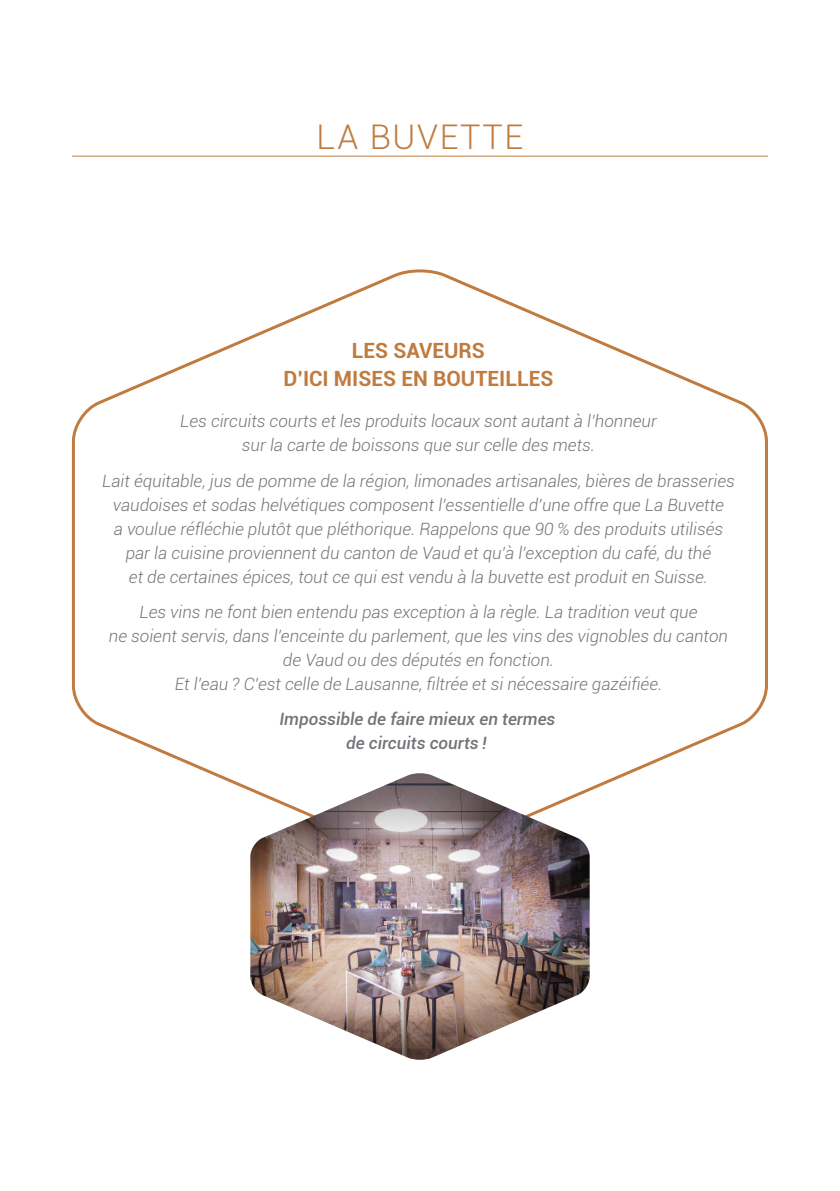
<style>
.page{position:relative;width:840px;height:1191px;background:#fff}
.page>*{position:absolute;margin:0;border:0;box-sizing:border-box;transform-origin:0 0}
.rubrique{font:300 34px "Roboto";letter-spacing:.05em;color:#c07b3f}
.t1{font:700 21px/28px "Roboto";color:#c07b3f;text-align:center}
.txt_intro{font:italic 300 17px/24px "Roboto";color:#747379;text-align:center}
.txt_intro-2{font:italic 500 17px/24px "Roboto";color:#747379;text-align:center}
</style>
<div class="page">
<svg style="left:71px;top:269px;width:697px;height:590px"></svg>
<hr style="left:72px;top:156px;width:695px;height:1px;background:#c07b3f">
<img style="left:250px;top:773px;width:339px;height:286px">
<p class="rubrique" style="left:316px;top:113px;width:208px">LA BUVETTE</p>
<p class="t1" style="left:283px;top:336px;width:271px">LES SAVEURS<br>D’ICI MISES EN BOUTEILLES</p>
<p class="txt_intro" style="left:180px;top:408px;width:478px">Les circuits courts et les produits locaux sont autant à l’honneur sur la carte de boissons que sur celle des mets.</p>
<p class="txt_intro" style="left:102px;top:468px;width:634px">Lait équitable, jus de pomme de la région, limonades artisanales, bières de brasseries vaudoises et sodas helvétiques composent l’essentielle d’une offre que La Buvette<br>a voulue réfléchie plutôt que pléthorique. Rappelons que 90 % des produits utilisés par la cuisine proviennent du canton de Vaud et qu’à l’exception du café, du thé<br>et de certaines épices, tout ce qui est vendu à la buvette est produit en Suisse.</p>
<p class="txt_intro" style="left:109px;top:599px;width:620px">Les vins ne font bien entendu pas exception à la règle. La tradition veut que<br>ne soient servis, dans l’enceinte du parlement, que les vins des vignobles du canton de Vaud ou des députés en fonction.<br>Et l’eau ? C’est celle de Lausanne, filtrée et si nécessaire gazéifiée.</p>
<p class="txt_intro-2" style="left:279px;top:706px;width:277px">Impossible de faire mieux en termes de circuits courts !</p>
</div>
